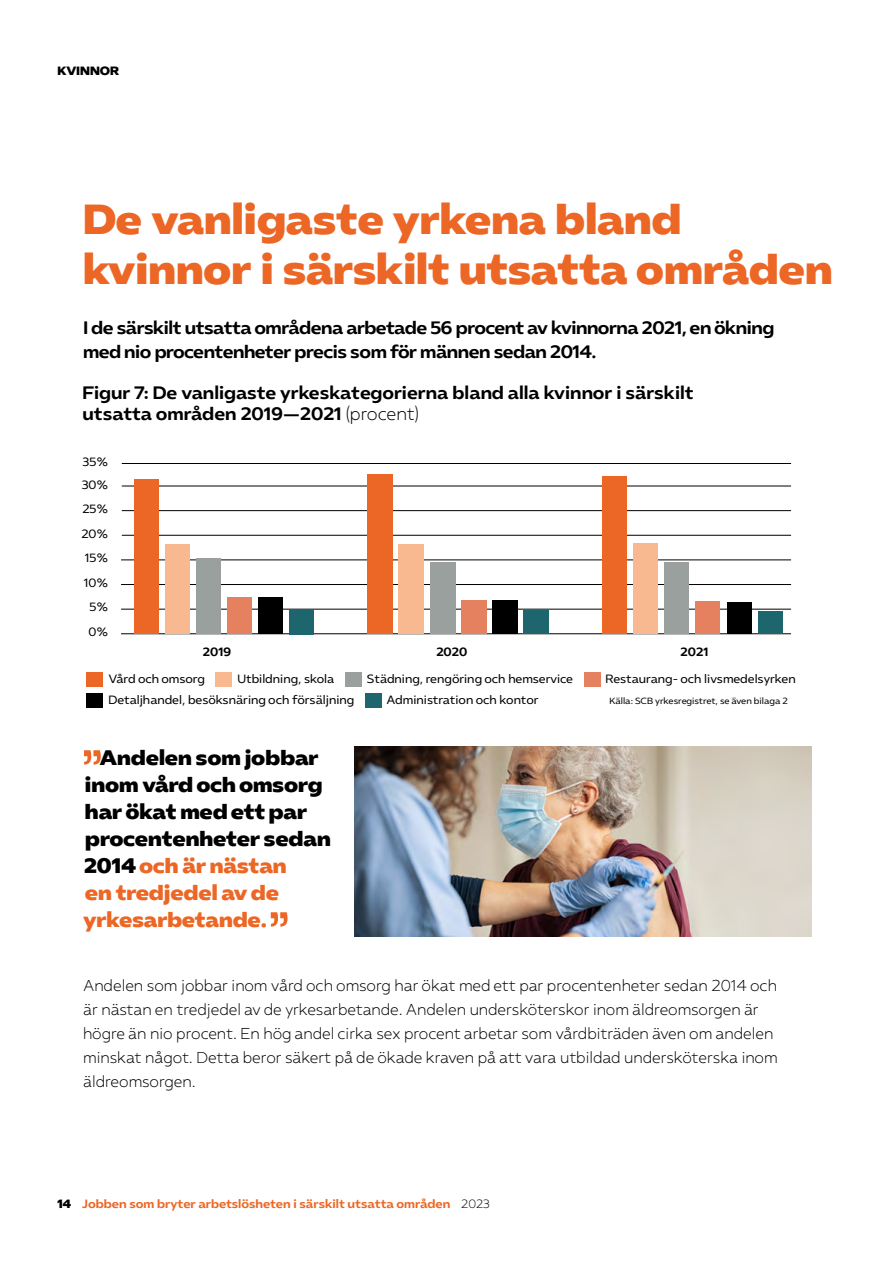
<style>
.page{position:relative;width:893px;height:1263px;background:#fff}
.page>*{position:absolute;margin:0;border:0;box-sizing:border-box;transform-origin:0 0}
.t1{font:42px/50.4px "Almega Sans Display";color:#ec6725}
.Ingress___citat{font:21px/27px "Almega Sans Display";color:#000}
.t2{font:700 18px/24px "Almega Sans";letter-spacing:-.025em;color:#000}
.t3{font:700 18px/21.6px "Almega Sans";color:#000}
.t4{font:300 15.75px/24px "Almega Sans";color:#000}
.t5{font:12px "Almega Sans";color:#000}
.t6{font:700 12px "Almega Sans";color:#ec6725}
.t7{font:700 12px "Almega Sans";color:#000}
.t8{font:12px "Almega Sans Display";color:#000}
.t9{font:9px "Almega Sans";color:#000}
.s1{font-weight:300}
.s2{color:#ec6725}
.s3{font-family:"Almega Sans Display";font-weight:400;color:#000}
.s4{font-weight:300;color:#000}
</style>
<div class="page">
<div style="left:87px;top:672px;width:16px;height:15px;background:#ec6725"></div>
<div style="left:216px;top:672px;width:16px;height:15px;background:#f8b990"></div>
<div style="left:345px;top:672px;width:17px;height:15px;background:#9aa09d"></div>
<div style="left:584px;top:672px;width:16px;height:15px;background:#e5815e"></div>
<div style="left:87px;top:693px;width:16px;height:15px;background:#000"></div>
<div style="left:365px;top:693px;width:16px;height:15px;background:#1e666e"></div>
<hr style="left:121px;top:584px;width:670px;height:1px;background:#000">
<hr style="left:121px;top:560px;width:670px;height:1px;background:#000">
<hr style="left:121px;top:609px;width:670px;height:1px;background:#000">
<hr style="left:122px;top:463px;width:669px;height:1px;background:#000">
<hr style="left:122px;top:535px;width:669px;height:1px;background:#000">
<hr style="left:122px;top:510px;width:669px;height:1px;background:#000">
<hr style="left:122px;top:486px;width:669px;height:1px;background:#000">
<hr style="left:121px;top:633px;width:670px;height:1px;background:#000">
<svg style="left:84px;top:750px;width:17px;height:15px"></svg>
<svg style="left:271px;top:912px;width:17px;height:15px"></svg>
<img style="left:355px;top:747px;width:457px;height:190px">
<div style="left:134px;top:480px;width:24px;height:154px;background:#ec6725"></div>
<div style="left:368px;top:475px;width:25px;height:159px;background:#ec6725"></div>
<div style="left:602px;top:476px;width:25px;height:158px;background:#ec6725"></div>
<div style="left:165px;top:544px;width:24px;height:90px;background:#f8b990"></div>
<div style="left:399px;top:544px;width:25px;height:90px;background:#f8b990"></div>
<div style="left:633px;top:543px;width:25px;height:91px;background:#f8b990"></div>
<div style="left:196px;top:558px;width:25px;height:76px;background:#9aa09d"></div>
<div style="left:430px;top:563px;width:25px;height:71px;background:#9aa09d"></div>
<div style="left:665px;top:563px;width:24px;height:71px;background:#9aa09d"></div>
<div style="left:227px;top:597px;width:25px;height:37px;background:#e5815e"></div>
<div style="left:461px;top:601px;width:25px;height:33px;background:#e5815e"></div>
<div style="left:696px;top:602px;width:24px;height:32px;background:#e5815e"></div>
<div style="left:259px;top:598px;width:24px;height:36px;background:#000"></div>
<div style="left:492px;top:601px;width:26px;height:33px;background:#000"></div>
<div style="left:727px;top:602px;width:24px;height:32px;background:#000"></div>
<div style="left:290px;top:609px;width:24px;height:25px;background:#1e666e"></div>
<div style="left:523px;top:611px;width:26px;height:23px;background:#1e666e"></div>
<div style="left:758px;top:611px;width:24px;height:23px;background:#1e666e"></div>
<p class="t8" style="left:57px;top:62px;width:63px">KVINNOR</p>
<p class="t1" style="left:83px;top:194px;width:751px">De vanligaste yrkena bland kvinnor i särskilt utsatta områden</p>
<p class="t2" style="left:83px;top:316px;width:693px">I de särskilt utsatta områdena arbetade 56 procent av kvinnorna 2021, en ökning med nio procentenheter precis som för männen sedan 2014.</p>
<p class="t3" style="left:83px;top:382px;width:613px">Figur 7: De vanligaste yrkeskategorierna bland alla kvinnor i särskilt utsatta områden 2019—2021 <span class="s1">(procent)</span></p>
<p class="t5" style="left:83px;top:454px;width:27px">35%</p>
<p class="t5" style="left:82px;top:477px;width:28px">30%</p>
<p class="t5" style="left:82px;top:501px;width:28px">25%</p>
<p class="t5" style="left:81px;top:526px;width:29px">20%</p>
<p class="t5" style="left:85px;top:550px;width:25px">15%</p>
<p class="t5" style="left:84px;top:575px;width:26px">10%</p>
<p class="t5" style="left:90px;top:599px;width:20px">5%</p>
<p class="t5" style="left:89px;top:624px;width:21px">0%</p>
<p class="t7" style="left:203px;top:643px;width:30px">2019</p>
<p class="t7" style="left:436px;top:643px;width:32px">2020</p>
<p class="t7" style="left:681px;top:643px;width:29px">2021</p>
<p class="t5" style="left:108px;top:671px;width:98px">Vård och omsorg</p>
<p class="t5" style="left:237px;top:671px;width:98px">Utbildning, skola</p>
<p class="t5" style="left:367px;top:671px;width:208px">Städning, rengöring och hemservice</p>
<p class="t5" style="left:606px;top:671px;width:192px">Restaurang- och livsmedelsyrken</p>
<p class="t5" style="left:108px;top:692px;width:247px">Detaljhandel, besöksnäring och försäljning</p>
<p class="t5" style="left:386px;top:692px;width:154px">Administration och kontor</p>
<p class="t9" style="left:609px;top:695px;width:180px">Källa: SCB yrkesregistret, se även bilaga 2</p>
<p class="Ingress___citat" style="left:83px;top:744px;width:249px;text-indent:17px">Andelen som jobbar inom vård och omsorg har ökat med ett par procentenheter sedan<br>2014 <span class="s2">och är nästan<br>en tredjedel av de yrkesarbetande.</span></p>
<p class="t4" style="left:83px;top:973px;width:696px">Andelen som jobbar inom vård och omsorg har ökat med ett par procentenheter sedan 2014 och är nästan en tredjedel av de yrkesarbetande. Andelen undersköterskor inom äldreomsorgen är högre än nio procent. En hög andel cirka sex procent arbetar som vårdbiträden även om andelen minskat något. Detta beror säkert på de ökade kraven på att vara utbildad undersköterska inom äldreomsorgen.</p>
<p class="t6" style="left:57px;top:1196px;width:434px"><span class="s3">14</span> Jobben som bryter arbetslösheten i särskilt utsatta områden <span class="s4">2023</span></p>
</div>
